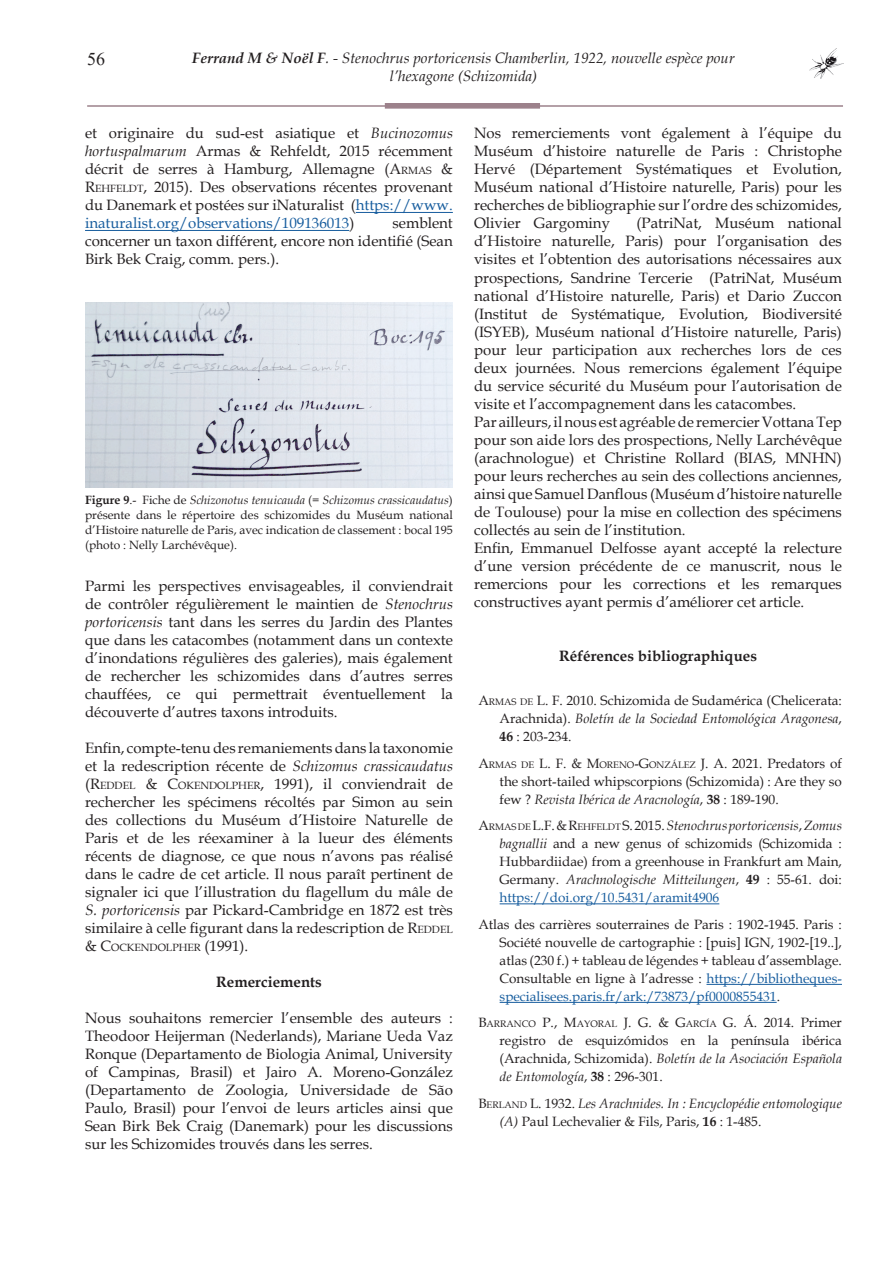
<style>
.page{position:relative;width:893px;height:1263px;background:#fff}
.page>*{position:absolute;margin:0;border:0;box-sizing:border-box;transform-origin:0 0}
.t1{font:18px "Times New Roman";color:#231f20}
.t2{font:15px/18px "Book Antiqua";color:#231f20;text-align:justify}
.t3{font:italic 15px/18px "Book Antiqua";color:#231f20;text-align:center}
.t4{font:700 15px "Book Antiqua";color:#231f20}
.t5{font:13.5px/18px "Book Antiqua";color:#231f20;text-align:justify}
.t6{font:italic 13.5px/18px "Book Antiqua";color:#231f20}
.t7{font:12px/15px "Book Antiqua";color:#231f20;text-align:justify}
.t8{font:10.5px "Book Antiqua";color:#231f20}
.t9{font:9.45px "Book Antiqua";color:#231f20}
.s1{font-weight:700}
.s2{font-style:italic}
.s3{font-style:inherit}
.s4{font-size:10.5px}
.s5{color:#175d9e}
.s6{font-size:15px}
.s7{font-size:9.45px}
.s8{font-size:13.5px}
.s9{font-style:normal}
.s10{font-style:normal;font-size:9.45px}
.s11{font-weight:700;font-style:normal}
</style>
<div class="page">
<img style="left:809px;top:48px;width:34px;height:31px">
<hr style="left:87px;top:105px;width:756px;height:2px;background:#9c818b">
<svg style="left:385px;top:103px;width:155px;height:6px"></svg>
<hr style="left:500px;top:903px;width:219px;height:1px;background:#175d9e">
<hr style="left:706px;top:984px;width:136px;height:1px;background:#175d9e">
<hr style="left:500px;top:1002px;width:277px;height:1px;background:#175d9e">
<img style="left:85px;top:303px;width:368px;height:185px">
<hr style="left:356px;top:212px;width:97px;height:1px;background:#175d9e">
<hr style="left:85px;top:230px;width:264px;height:1px;background:#175d9e">
<p class="t1" style="left:87px;top:46px;width:19px">56</p>
<p class="t3" style="left:192px;top:49px;width:544px"><span class="s1">Ferrand M &amp; Noël F</span>. - Stenochrus portoricensis Chamberlin, 1922, nouvelle espèce pour l’hexagone (Schizomida)</p>
<p class="t2" style="left:85px;top:124px;width:369px">et originaire du sud-est asiatique et <span class="s2">Bucinozomus hortuspalmarum</span> Armas &amp; Rehfeldt, 2015 récemment décrit de serres à Hamburg, Allemagne (<span class="s3">A</span><span class="s4">RMAS</span> <span class="s3">&amp; R</span><span class="s4">EHFELDT</span><span class="s3">,</span> 2015). Des observations récentes provenant du Danemark et postées sur iNaturalist (<span class="s5">https://www. inaturalist.org/observations/109136013</span>)</p>
<p class="t2" style="left:85px;top:214px;width:369px;text-indent:308px">semblent concerner un taxon différent, encore non identifié (Sean Birk Bek Craig, comm. pers.).</p>
<p class="t7" style="left:85px;top:492px;width:369px"><span class="s1">Figure 9</span>.- Fiche de <span class="s2">Schizonotus tenuicauda</span> (= <span class="s2">Schizomus crassicaudatus</span>) présente dans le répertoire des schizomides du Muséum national d’Histoire naturelle de Paris, avec indication de classement : bocal 195 (photo : Nelly Larchévêque).</p>
<p class="t2" style="left:85px;top:576px;width:369px">Parmi les perspectives envisageables, il conviendrait de contrôler régulièrement le maintien de <span class="s2">Stenochrus portoricensis</span> tant dans les serres du Jardin des Plantes que dans les catacombes (notamment dans un contexte d’inondations régulières des galeries), mais également de rechercher les schizomides dans d’autres serres chauffées, ce qui permettrait éventuellement la découverte d’autres taxons introduits.</p>
<p class="t2" style="left:85px;top:738px;width:369px">Enfin, compte-tenu des remaniements dans la taxonomie et la redescription récente de <span class="s2">Schizomus crassicaudatus </span>(<span class="s3">R</span><span class="s4">EDDEL</span> <span class="s3">&amp; C</span><span class="s4">OKENDOLPHER</span><span class="s3">,</span> 1991), il conviendrait de rechercher les spécimens récoltés par Simon au sein des collections du Muséum d’Histoire Naturelle de Paris et de les réexaminer à la lueur des éléments récents de diagnose, ce que nous n’avons pas réalisé dans le cadre de cet article. Il nous paraît pertinent de signaler ici que l’illustration du flagellum du mâle de <span class="s2">S. portoricensis</span> par Pickard-Cambridge en 1872 est très similaire à celle figurant dans la redescription de <span class="s3">R</span><span class="s4">EDDEL</span></p>
<p class="t8" style="left:85px;top:940px;width:165px"><span class="s6">&amp; C</span>OCKENDOLPHER <span class="s6">(1991).</span></p>
<p class="t4" style="left:216px;top:972px;width:107px">Remerciements</p>
<p class="t2" style="left:85px;top:1008px;width:369px">Nous souhaitons remercier l’ensemble des auteurs :<br>Theodoor Heijerman (Nederlands), Mariane Ueda Vaz Ronque (Departamento de Biologia Animal, University of Campinas, Brasil) et Jairo A. Moreno-González (Departamento de Zoologia, Universidade de São Paulo, Brasil) pour l’envoi de leurs articles ainsi que Sean Birk Bek Craig (Danemark) pour les discussions sur les Schizomides trouvés dans les serres.</p>
<p class="t2" style="left:474px;top:124px;width:369px">Nos remerciements vont également à l’équipe du Muséum d’histoire naturelle de Paris : Christophe Hervé (Département Systématiques et Evolution, Muséum national d’Histoire naturelle, Paris) pour les recherches de bibliographie sur l’ordre des schizomides, Olivier Gargominy</p>
<p class="t2" style="left:474px;top:214px;width:369px;text-align:left;text-indent:162px">(PatriNat, Muséum national d’Histoire naturelle, Paris) pour l’organisation des visites et l’obtention des autorisations nécessaires aux prospections, Sandrine Tercerie (PatriNat, Muséum national d’Histoire naturelle, Paris) et Dario Zuccon (Institut de Systématique, Evolution, Biodiversité (ISYEB), Muséum national d’Histoire naturelle, Paris) pour leur participation aux recherches lors de ces deux journées. Nous remercions également l’équipe du service sécurité du Muséum pour l’autorisation de visite et l’accompagnement dans les catacombes.<br>Par ailleurs, il nous est agréable de remercier Vottana Tep pour son aide lors des prospections, Nelly Larchévêque (arachnologue) et Christine Rollard (BIAS, MNHN) pour leurs recherches au sein des collections anciennes, ainsi que Samuel Danflous (Muséum d’histoire naturelle de Toulouse) pour la mise en collection des spécimens collectés au sein de l’institution.<br>Enfin, Emmanuel Delfosse ayant accepté la relecture d’une version précédente de ce manuscrit, nous le remercions pour les corrections et les remarques constructives ayant permis d’améliorer cet article.</p>
<p class="t4" style="left:559px;top:645px;width:199px">Références bibliographiques</p>
<p class="t5" style="left:500px;top:691px;width:344px;text-indent:-21px"><span class="s3">A</span><span class="s7">RMAS DE</span> L. F. 2010. Schizomida de Sudamérica (Chelicerata:<br>Arachnida). <span class="s2">Boletín de la Sociedad Entomológica Aragonesa</span>, <span class="s1">46</span> : 203-234.</p>
<p class="t9" style="left:478px;top:758px;width:365px"><span class="s8">A</span>RMAS DE <span class="s8">L. F. &amp; M</span>ORENO<span class="s8">-G</span>ONZÁLEZ <span class="s8">J.</span> <span class="s8">A. 2021. Predators of</span></p>
<p class="t5" style="left:500px;top:772px;width:344px">the short-tailed whipscorpions (Schizomida) : Are they so few ? <span class="s2">Revista Ibérica de Aracnología</span>, <span class="s1">38</span> : 189-190.</p>
<p class="t5" style="left:500px;top:816px;width:344px;text-indent:-21px"><span class="s3">A</span><span class="s7">RMAS DE</span> <span class="s3">L.F. &amp; R</span><span class="s7">EHFELDT</span> <span class="s3">S.</span> 2015. <span class="s2">Stenochrus portoricensis</span>, <span class="s2">Zomus bagnallii</span> and a new genus of schizomids (Schizomida :<br>Hubbardiidae) from a greenhouse in Frankfurt am Main, Germany. <span class="s2">Arachnologische Mitteilungen</span>, <span class="s1">49</span> : 55-61. doi: <span class="s5">https://doi.org/10.5431/aramit4906</span></p>
<p class="t5" style="left:500px;top:915px;width:344px;text-indent:-21px">Atlas des carrières souterraines de Paris : 1902-1945. Paris :<br>Société nouvelle de cartographie : [puis] IGN, 1902-[19..], atlas (230 f.) + tableau de légendes + tableau d’assemblage.<br>Consultable en ligne à l’adresse : <span class="s5">https://bibliotheques&shy;specialisees.paris.fr/ark:/73873/pf0000855431</span>.</p>
<p class="t9" style="left:478px;top:1017px;width:365px"><span class="s8">B</span>ARRANCO <span class="s8">P., M</span>AYORAL <span class="s8">J. G. &amp; G</span>ARCÍA <span class="s8">G. Á</span><span class="s8">. 2014. Primer</span></p>
<p class="t5" style="left:500px;top:1031px;width:344px">registro de esquizómidos en la península ibérica (Arachnida, Schizomida). <span class="s2">Boletín de la Asociación Española de Entomología</span>, <span class="s1">38</span> : 296-301.</p>
<p class="t6" style="left:500px;top:1094px;width:344px;text-indent:-21px"><span class="s9">B</span><span class="s10">ERLAND</span> <span class="s9">L. 1932.</span> Les Arachnides. In : Encyclopédie entomologique (A) <span class="s9">Paul Lechevalier &amp; Fils, Paris,</span> <span class="s11">16</span> <span class="s9">: 1-485.</span></p>
</div>
